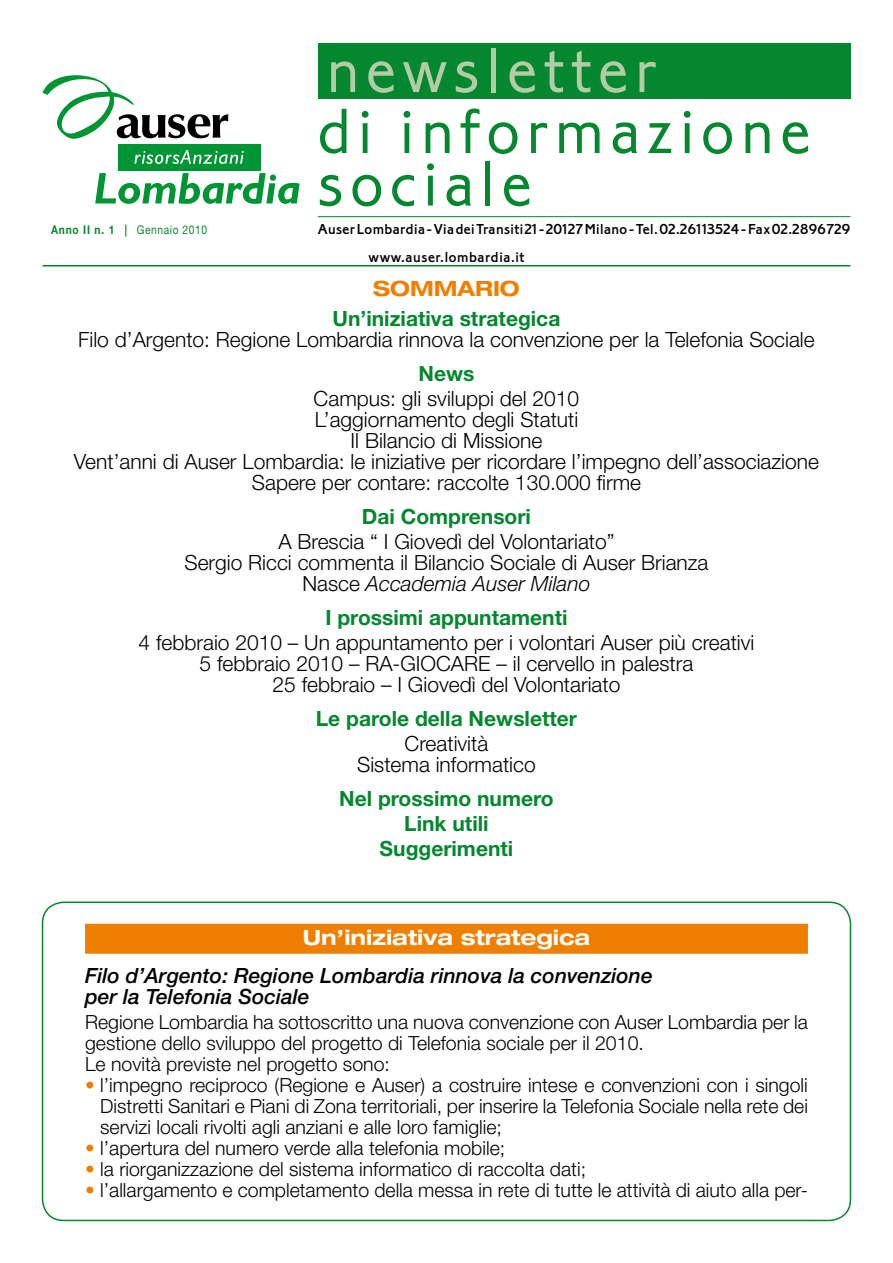
<style>
.page{position:relative;width:893px;height:1263px;background:#fff}
.page>*{position:absolute;margin:0;border:0;box-sizing:border-box;transform-origin:0 0}
.t1{font:300 66px/52.5px "Corinthian Std";letter-spacing:.1em;color:#058730}
.t2{font:300 66px "Corinthian Std";letter-spacing:.1em;color:#b2cca6}
.t3{font:300 21px/21px "Helvetica Neue LT Std";color:#000;text-align:center}
.t4{font:700 21px/25.2px "Helvetica Neue LT Std";color:#058730;text-align:center}
.t5{font:italic 500 21px/21px "Helvetica Neue LT Std";color:#000}
.t6{font:700 expanded 21px "Helvetica Neue LT Std";color:#fff}
.t7{font:700 expanded 21px "Helvetica Neue LT Std";color:#ee7f00}
.t8{font:300 19.5px/21px "Helvetica Neue LT Std";color:#000}
.t9{font:500 15px/28.2px "Corinthian Std";letter-spacing:.03em;color:#000}
.t10{font:12px "Helvetica Neue LT Std";letter-spacing:.06em;color:#058730;scale:.85 1}
.s1{font-weight:700}
.s2{font-style:italic}
.s3{color:#ee7f00}
</style>
<div class="page">
<div style="left:318px;top:43px;width:532px;height:55px;background:#058730"></div>
<svg style="left:43px;top:75px;width:185px;height:64px"></svg>
<div style="left:118px;top:144px;width:142px;height:26px;background:#009534"></div>
<svg style="left:134px;top:150px;width:110px;height:14px"></svg>
<svg style="left:95px;top:173px;width:205px;height:31px"></svg>
<hr style="left:318px;top:216px;width:532px;height:1px;background:#058730">
<div style="left:42px;top:901px;width:809px;height:320px;border:2px solid #058730;border-radius:21px"></div>
<div style="left:85px;top:924px;width:723px;height:30px;background:#ee7f00"></div>
<hr style="left:43px;top:265px;width:807px;height:1px;background:#058730">
<p class="t10" style="left:51px;top:223px;width:185px"><span class="s1">Anno II n. 1 |</span> Gennaio 2010</p>
<h1 class="t2" style="left:326px;top:32px;width:331px">newsletter</h1>
<h1 class="t1" style="left:318px;top:105px;width:494px">di informazione sociale</h1>
<p class="t9" style="left:369px;top:215px;width:483px;text-indent:-51px">Auser Lombardia - Via dei Transiti 21 - 20127 Milano - Tel. 02.26113524 - Fax 02.2896729 www.auser.lombardia.it</p>
<p class="t7" style="left:373px;top:276px;width:148px">SOMMARIO</p>
<p class="t4" style="left:333px;top:305px;width:229px">Un’iniziativa strategica</p>
<p class="t3" style="left:78px;top:328px;width:738px">Filo d’Argento: Regione Lombardia rinnova la convenzione per la Telefonia Sociale</p>
<p class="t4" style="left:418px;top:360px;width:57px">News</p>
<p class="t3" style="left:74px;top:387px;width:746px">Campus: gli sviluppi del 2010<br>L’aggiornamento degli Statuti<br>Il Bilancio di Missione<br>Vent’anni di Auser Lombardia: le iniziative per ricordare l’impegno dell’associazione Sapere per contare: raccolte 130.000 firme</p>
<p class="t4" style="left:362px;top:503px;width:171px">Dai Comprensori</p>
<p class="t3" style="left:184px;top:530px;width:526px">A Brescia “ I Giovedì del Volontariato”<br>Sergio Ricci commenta il Bilancio Sociale di Auser Brianza<br>Nasce <span class="s2">Accademia Auser Milano</span></p>
<p class="t4" style="left:325px;top:604px;width:244px">I prossimi appuntamenti</p>
<p class="t3" style="left:139px;top:631px;width:617px">4 febbraio 2010 – Un appuntamento per i volontari Auser più creativi<br>5 febbraio 2010 – RA-GIOCARE – il cervello in palestra<br>25 febbraio – I Giovedì del Volontariato</p>
<p class="t4" style="left:316px;top:705px;width:263px">Le parole della Newsletter</p>
<p class="t3" style="left:357px;top:732px;width:180px">Creatività<br>Sistema informatico</p>
<p class="t4" style="left:339px;top:785px;width:216px">Nel prossimo numero<br>Link utili<br>Suggerimenti</p>
<p class="t6" style="left:303px;top:924px;width:289px">Un’iniziativa strategica</p>
<p class="t5" style="left:85px;top:965px;width:569px">Filo d’Argento: Regione Lombardia rinnova la convenzione per la Telefonia Sociale</p>
<p class="t8" style="left:85px;top:1011px;width:724px">Regione Lombardia ha sottoscritto una nuova convenzione con Auser Lombardia per la gestione dello sviluppo del progetto di Telefonia sociale per il 2010.<br>Le novità previste nel progetto sono:</p>
<p class="t8" style="left:100px;top:1074px;width:709px;text-align:justify;text-indent:-15px"><span class="s3">•</span> l’impegno reciproco (Regione e Auser) a costruire intese e convenzioni con i singoli Distretti Sanitari e Piani di Zona territoriali, per inserire la Telefonia Sociale nella rete dei servizi locali rivolti agli anziani e alle loro famiglie;</p>
<p class="t8" style="left:85px;top:1137px;width:422px"><span class="s3">•</span> l’apertura del numero verde alla telefonia mobile;</p>
<p class="t8" style="left:85px;top:1158px;width:502px"><span class="s3">•</span> la riorganizzazione del sistema informatico di raccolta dati;</p>
<p class="t8" style="left:85px;top:1179px;width:724px"><span class="s3">•</span> l’allargamento e completamento della messa in rete di tutte le attività di aiuto alla per-</p>
</div>
